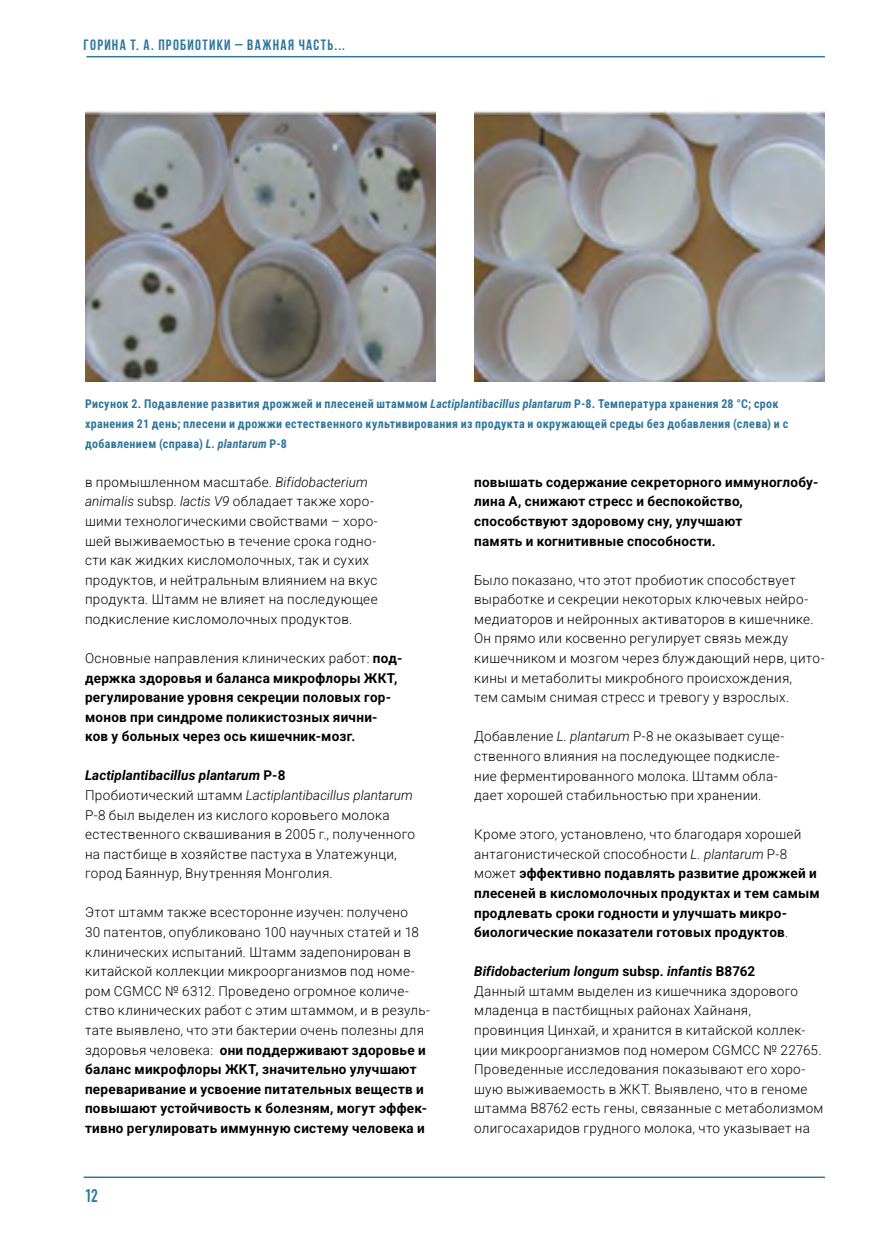
<style>
.page{position:relative;width:893px;height:1234px;background:#fff}
.page>*{position:absolute;margin:0;border:0;box-sizing:border-box;transform-origin:0 0}
.t1{font:700 18px "DIN Condensed";color:#2e779c}
.t2{font:700 15px "Bebas Neue";letter-spacing:.09em;color:#2e779c}
.t3{font:300 13.5px/19.5px "Roboto";letter-spacing:.025em;color:#000}
.t4{font:700 13.5px/19.5px "Roboto";letter-spacing:.02em;color:#000}
.t5{font:700 12px/19.5px "Roboto Condensed";letter-spacing:.03em;color:#2e779c}
.s1{font-style:italic}
.s2{font-weight:300}
.s3{font-weight:700;font-style:italic}
.s4{font-weight:700}
.s5{font-weight:300;font-style:italic}
</style>
<div class="page">
<hr style="left:86px;top:56px;width:739px;height:1px;background:#2e779c">
<hr style="left:84px;top:1176px;width:741px;height:1px;background:#2e779c">
<img style="left:85px;top:111px;width:351px;height:270px">
<img style="left:474px;top:111px;width:351px;height:270px">
<p class="t2" style="left:84px;top:36px;width:263px">горина Т. А. пробиотики – важная часть...</p>
<p class="t5" style="left:85px;top:394px;width:705px">Рисунок 2. Подавление развития дрожжей и плесеней штаммом <span class="s1">Lactiplantibacillus plantarum</span> P-8. Температура хранения 28 °C; срок хранения 21 день; плесени и дрожжи естественного культивирования из продукта и окружающей среды без добавления (слева) и с добавлением (справа) <span class="s1">L. plantarum</span> P-8</p>
<p class="t3" style="left:85px;top:471px;width:294px">в промышленном масштабе. <span class="s1">Bifidobacterium animalis</span> subsp. <span class="s1">lactis V9</span> обладает также хоро&shy;шими технологическими свойствами – хоро&shy;шей выживаемостью в течение срока годно&shy;сти как жидких кисломолочных, так и сухих продуктов, и нейтральным влиянием на вкус продукта. Штамм не влияет на последующее подкисление кисломолочных продуктов.</p>
<p class="t4" style="left:85px;top:647px;width:319px"><span class="s2">Основные направления клинических работ:</span> под&shy;держка здоровья и баланса микрофлоры ЖКТ, регулирование уровня секреции половых гор&shy;монов при синдроме поликистозных яични&shy;ков у больных через ось кишечник-мозг.</p>
<p class="t3" style="left:85px;top:765px;width:332px"><span class="s3">Lactiplantibacillus plantarum</span> <span class="s4">P-8<br></span>Пробиотический штамм <span class="s1">Lactiplantibacillus plantarum </span>P-8 был выделен из кислого коровьего молока естественного сквашивания в 2005 г., полученного на пастбище в хозяйстве пастуха в Улатежунци, город Баяннур, Внутренняя Монголия.</p>
<p class="t3" style="left:85px;top:902px;width:346px">Этот штамм также всесторонне изучен: получено<br>30 патентов, опубликовано 100 научных статей и 18 клинических испытаний. Штамм задепонирован в китайской коллекции микроорганизмов под номе&shy;ром CGMCC № 6312. Проведено огромное количе&shy;ство клинических работ с этим штаммом, и в резуль&shy;тате выявлено, что эти бактерии очень полезны для здоровья человека: <span class="s4">они поддерживают здоровье и баланс микрофлоры ЖКT, значительно улучшают переваривание и усвоение питательных веществ и повышают устойчивость к болезням, могут эффек&shy;тивно регулировать иммунную систему человека и</span></p>
<h1 class="t1" style="left:85px;top:1183px;width:14px">12</h1>
<p class="t4" style="left:474px;top:471px;width:346px">повышать содержание секреторного иммуноглобу&shy;лина А, снижают стресс и беспокойство, способствуют здоровому сну, улучшают<br>память и когнитивные способности.</p>
<p class="t3" style="left:474px;top:569px;width:352px">Было показано, что этот пробиотик способствует выработке и секреции некоторых ключевых нейро&shy;медиаторов и нейронных активаторов в кишечнике.<br>Он прямо или косвенно регулирует связь между кишечником и мозгом через блуждающий нерв, цито&shy;кины и метаболиты микробного происхождения,<br>тем самым снимая стресс и тревогу у взрослых.</p>
<p class="t3" style="left:474px;top:726px;width:312px">Добавление <span class="s1">L. plantarum</span> P-8 не оказывает суще&shy;ственного влияния на последующее подкисле&shy;ние ферментированного молока. Штамм обла&shy;дает хорошей стабильностью при хранении.</p>
<p class="t4" style="left:474px;top:824px;width:347px"><span class="s2">Кроме этого, установлено, что благодаря хорошей антагонистической способности</span> <span class="s5">L. plantarum</span> <span class="s2">P-8 может</span> эффективно подавлять развитие дрожжей и плесеней в кисломолочных продуктах и тем самым продлевать сроки годности и улучшать микро&shy;биологические показатели готовых продуктов<span class="s2">.</span></p>
<p class="t3" style="left:474px;top:960px;width:351px"><span class="s3">Bifidobacterium longum</span> <span class="s4">subsp.</span> <span class="s3">infantis</span> <span class="s4">B8762<br></span>Данный штамм выделен из кишечника здорового младенца в пастбищных районах Хайнаня, провинция Цинхай, и хранится в китайской коллек&shy;ции микроорганизмов под номером CGMCC № 22765.<br>Проведенные исследования показывают его хоро&shy;шую выживаемость в ЖКТ. Выявлено, что в геноме штамма B8762 есть гены, связанные с метаболизмом олигосахаридов грудного молока, что указывает на</p>
</div>
